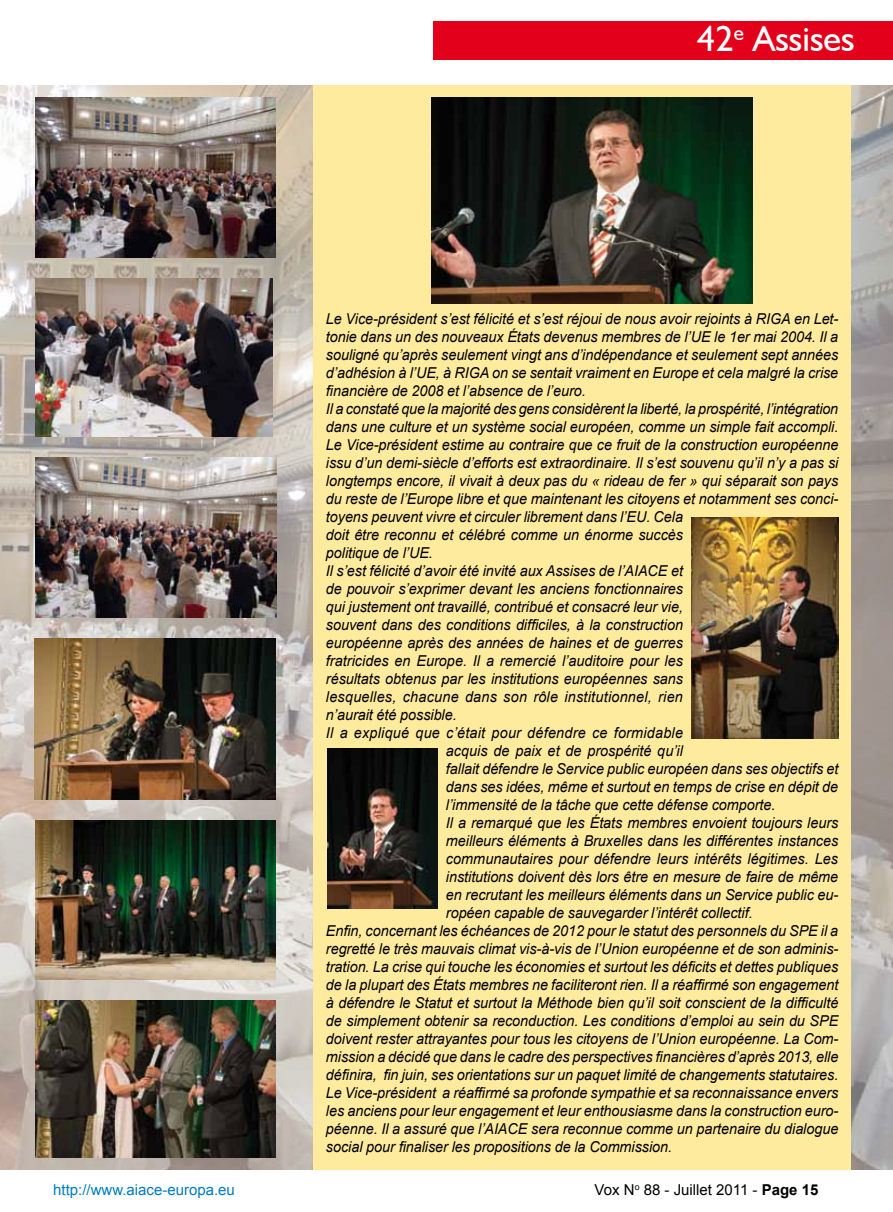
<style>
.page{position:relative;width:893px;height:1212px;background:#fff}
.page>*{position:absolute;margin:0;border:0;box-sizing:border-box;transform-origin:0 0}
.t1{font:36px "Humanist 521 BT";color:#fff}
.t2{font:italic 15px "Arial";letter-spacing:-.005em;color:#000;scale:.96 1}
.t3{font:italic 15px "Arial";letter-spacing:.015em;color:#000;scale:.96 1}
.t4{font:15px "Arial";color:#007cbf}
.t5{font:15px "Arial";color:#000}
.s1{font-weight:700}
</style>
<div class="page">
<img style="left:0;top:85px;width:893px;height:1084px">
<img style="left:35px;top:98px;width:241px;height:159px">
<img style="left:35px;top:458px;width:241px;height:160px">
<img style="left:35px;top:279px;width:237px;height:157px">
<img style="left:35px;top:639px;width:241px;height:160px">
<img style="left:35px;top:820px;width:241px;height:160px">
<img style="left:35px;top:1001px;width:241px;height:156px">
<div style="left:313px;top:86px;width:538px;height:1084px;background:#ffeb9e"></div>
<img style="left:432px;top:98px;width:320px;height:205px">
<img style="left:692px;top:518px;width:146px;height:220px">
<img style="left:327px;top:748px;width:111px;height:160px">
<div style="left:434px;top:21px;width:459px;height:39px;background:#e2001a"></div>
<h1 class="t1" style="left:697px;top:17px;width:159px">42<sup>e</sup> Assises</h1>
<p class="t2" style="left:326px;top:309px;width:535px">Le Vice-président s’est félicité et s’est réjoui de nous avoir rejoints à RIGA en Let-</p>
<p class="t2" style="left:326px;top:327px;width:535px">tonie dans un des nouveaux États devenus membres de l’UE le 1er mai 2004. Il a</p>
<p class="t2" style="left:326px;top:345px;width:535px">souligné qu’après seulement vingt ans d’indépendance et seulement sept années</p>
<p class="t2" style="left:326px;top:363px;width:535px">d’adhésion à l’UE, à RIGA on se sentait vraiment en Europe et cela malgré la crise</p>
<p class="t2" style="left:326px;top:381px;width:272px">financière de 2008 et l’absence de l’euro.</p>
<p class="t2" style="left:326px;top:399px;width:535px">Il a constaté que la majorité des gens considèrent la liberté, la prospérité, l’intégration</p>
<p class="t2" style="left:326px;top:417px;width:535px">dans une culture et un système social européen, comme un simple fait accompli.</p>
<p class="t2" style="left:326px;top:435px;width:535px">Le Vice-président estime au contraire que ce fruit de la construction européenne</p>
<p class="t2" style="left:326px;top:453px;width:535px">issu d’un demi-siècle d’efforts est extraordinaire. Il s’est souvenu qu’il n’y a pas si</p>
<p class="t2" style="left:326px;top:471px;width:535px">longtemps encore, il vivait à deux pas du « rideau de fer » qui séparait son pays</p>
<p class="t2" style="left:326px;top:489px;width:535px">du reste de l’Europe libre et que maintenant les citoyens et notamment ses conci-</p>
<p class="t2" style="left:326px;top:507px;width:373px">toyens peuvent vivre et circuler librement dans l’EU. Cela</p>
<p class="t2" style="left:326px;top:525px;width:373px">doit être reconnu et célébré comme un énorme succès</p>
<p class="t2" style="left:326px;top:543px;width:113px">politique de l’UE.</p>
<p class="t2" style="left:326px;top:561px;width:373px">Il s’est félicité d’avoir été invité aux Assises de l’AIACE et</p>
<p class="t2" style="left:326px;top:579px;width:373px">de pouvoir s’exprimer devant les anciens fonctionnaires</p>
<p class="t2" style="left:326px;top:597px;width:374px">qui justement ont travaillé, contribué et consacré leur vie,</p>
<p class="t2" style="left:326px;top:615px;width:373px">souvent dans des conditions difficiles, à la construction</p>
<p class="t2" style="left:326px;top:633px;width:373px">européenne après des années de haines et de guerres</p>
<p class="t2" style="left:326px;top:651px;width:373px">fratricides en Europe. Il a remercié l’auditoire pour les</p>
<p class="t2" style="left:326px;top:669px;width:373px">résultats obtenus par les institutions européennes sans</p>
<p class="t3" style="left:326px;top:687px;width:373px">lesquelles, chacune dans son rôle institutionnel, rien</p>
<p class="t2" style="left:326px;top:705px;width:138px">n’aurait été possible.</p>
<p class="t3" style="left:326px;top:723px;width:373px">Il a expliqué que c’était pour défendre ce formidable</p>
<p class="t2" style="left:446px;top:741px;width:248px">acquis de paix et de prospérité qu’il</p>
<p class="t2" style="left:446px;top:759px;width:410px">fallait défendre le Service public européen dans ses objectifs et</p>
<p class="t2" style="left:446px;top:777px;width:410px">dans ses idées, même et surtout en temps de crise en dépit de</p>
<p class="t2" style="left:446px;top:795px;width:345px">l’immensité de la tâche que cette défense comporte.</p>
<p class="t2" style="left:446px;top:813px;width:410px">Il a remarqué que les États membres envoient toujours leurs</p>
<p class="t2" style="left:446px;top:831px;width:410px">meilleurs éléments à Bruxelles dans les différentes instances</p>
<p class="t2" style="left:446px;top:849px;width:410px">communautaires pour défendre leurs intérêts légitimes. Les</p>
<p class="t2" style="left:446px;top:867px;width:410px">institutions doivent dès lors être en mesure de faire de même</p>
<p class="t2" style="left:446px;top:885px;width:410px">en recrutant les meilleurs éléments dans un Service public eu-</p>
<p class="t2" style="left:446px;top:903px;width:321px">ropéen capable de sauvegarder l’intérêt collectif.</p>
<p class="t2" style="left:326px;top:921px;width:535px">Enfin, concernant les échéances de 2012 pour le statut des personnels du SPE il a</p>
<p class="t2" style="left:326px;top:939px;width:535px">regretté le très mauvais climat vis-à-vis de l’Union européenne et de son adminis-</p>
<p class="t2" style="left:326px;top:957px;width:535px">tration. La crise qui touche les économies et surtout les déficits et dettes publiques</p>
<p class="t2" style="left:326px;top:975px;width:535px">de la plupart des États membres ne faciliteront rien. Il a réaffirmé son engagement</p>
<p class="t2" style="left:326px;top:993px;width:535px">à défendre le Statut et surtout la Méthode bien qu’il soit conscient de la difficulté</p>
<p class="t2" style="left:326px;top:1011px;width:535px">de simplement obtenir sa reconduction. Les conditions d’emploi au sein du SPE</p>
<p class="t2" style="left:326px;top:1029px;width:535px">doivent rester attrayantes pour tous les citoyens de l’Union européenne. La Com-</p>
<p class="t2" style="left:326px;top:1047px;width:535px">mission a décidé que dans le cadre des perspectives financières d’après 2013, elle</p>
<p class="t2" style="left:326px;top:1065px;width:535px">définira, fin juin, ses orientations sur un paquet limité de changements statutaires.</p>
<p class="t2" style="left:326px;top:1083px;width:535px">Le Vice-président a réaffirmé sa profonde sympathie et sa reconnaissance envers</p>
<p class="t2" style="left:326px;top:1101px;width:535px">les anciens pour leur engagement et leur enthousiasme dans la construction euro-</p>
<p class="t2" style="left:326px;top:1119px;width:535px">péenne. Il a assuré que l’AIACE sera reconnue comme un partenaire du dialogue</p>
<p class="t2" style="left:326px;top:1137px;width:362px">social pour finaliser les propositions de la Commission.</p>
<p class="t4" style="left:53px;top:1180px;width:183px">http://www.aiace-europa.eu</p>
<p class="t5" style="left:595px;top:1180px;width:225px">Vox N<sup>o</sup> 88 - Juillet 2011 - <span class="s1">Page 15</span></p>
</div>
